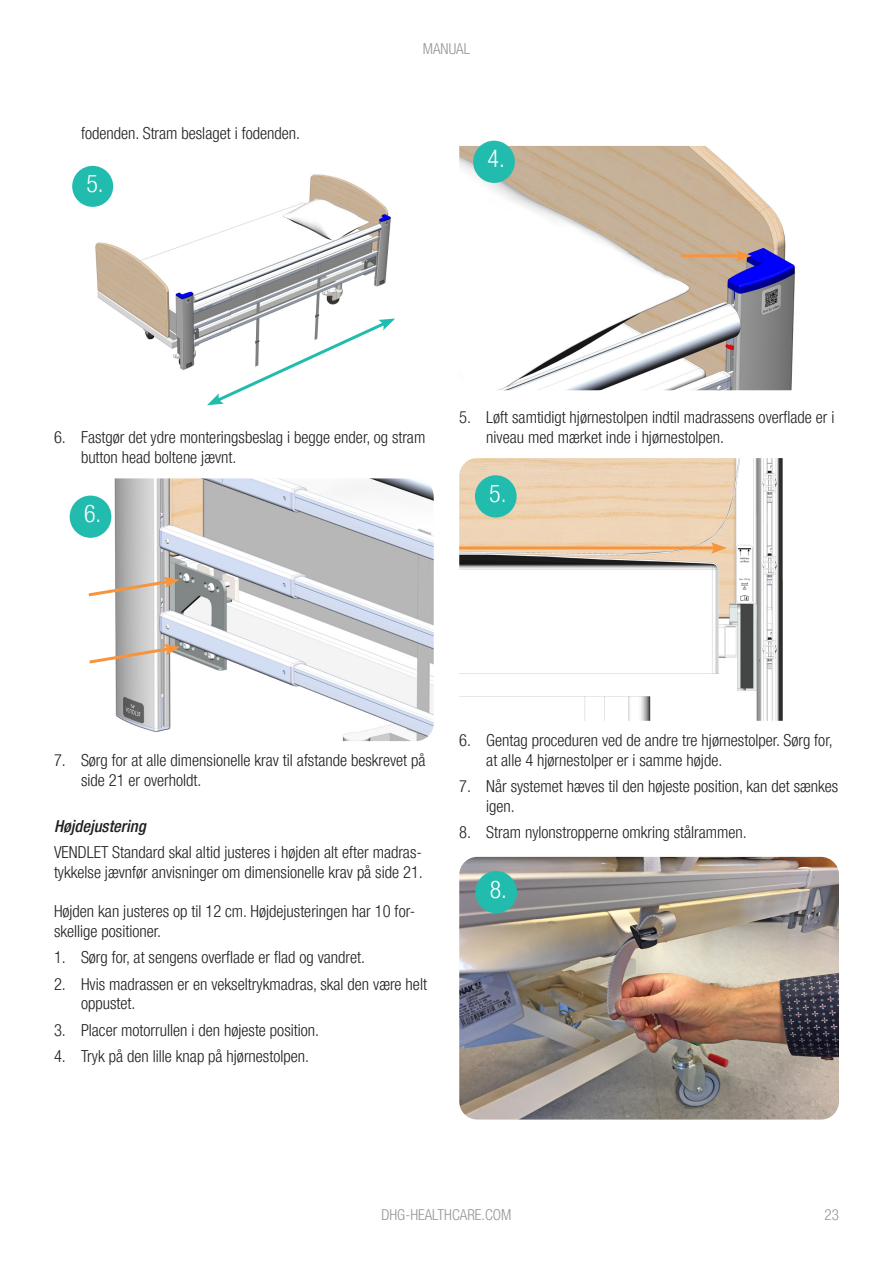
<style>
.page{position:relative;width:893px;height:1263px;background:#fff}
.page>*{position:absolute;margin:0;border:0;box-sizing:border-box;transform-origin:0 0}
.Brødtekst{font:300 condensed 24px "Helvetica Neue LT Pro";color:#fff}
.Overskrift_3{font:300 condensed 16.5px/19.8px "Helvetica Neue LT Pro";color:#231f20}
.Overskrift_3-2{font:italic 500 condensed 16.5px "Helvetica Neue LT Pro";color:#231f20}
.t1{font:300 condensed 15px "Helvetica Neue LT Pro";color:#939598}
</style>
<div class="page">
<img style="left:84px;top:166px;width:307px;height:240px">
<svg style="left:207px;top:318px;width:188px;height:87px"></svg>
<div style="left:72px;top:166px;width:41px;height:41px;background:#22bcae;border-radius:50%"></div>
<img style="left:69px;top:478px;width:365px;height:263px">
<div style="left:70px;top:496px;width:41px;height:42px;background:#22bcae;border-radius:50%"></div>
<svg style="left:85px;top:577px;width:95px;height:21px"></svg>
<svg style="left:86px;top:644px;width:94px;height:21px"></svg>
<img style="left:459px;top:146px;width:336px;height:244px">
<div style="left:473px;top:141px;width:42px;height:42px;background:#22bcae;border-radius:50%"></div>
<hr style="left:681px;top:254px;width:60px;height:3px;background:#f7943c">
<svg style="left:736px;top:250px;width:16px;height:12px"></svg>
<img style="left:459px;top:458px;width:324px;height:263px">
<div style="left:475px;top:475px;width:42px;height:42px;background:#22bcae;border-radius:50%"></div>
<hr style="left:459px;top:546px;width:257px;height:3px;background:#f7943c">
<svg style="left:711px;top:542px;width:16px;height:12px"></svg>
<img style="left:459px;top:857px;width:380px;height:262px">
<div style="left:475px;top:871px;width:42px;height:42px;background:#22bcae;border-radius:50%"></div>
<p class="Overskrift_3" style="left:81px;top:123px;width:221px">fodenden. Stram beslaget i fodenden.</p>
<p class="Brødtekst" style="left:86px;top:170px;width:19px">5.</p>
<p class="t1" style="left:423px;top:40px;width:49px">MANUAL</p>
<p class="Brødtekst" style="left:488px;top:144px;width:19px">4.</p>
<p class="Overskrift_3" style="left:81px;top:427px;width:346px;text-indent:-27px">6. Fastgør det ydre monteringsbeslag i begge ender, og stram button head boltene jævnt.</p>
<p class="Brødtekst" style="left:84px;top:500px;width:19px">6.</p>
<p class="Overskrift_3" style="left:486px;top:407px;width:350px;text-indent:-27px">5. Løft samtidigt hjørnestolpen indtil madrassens overflade er i niveau med mærket inde i hjørnestolpen.</p>
<p class="Brødtekst" style="left:489px;top:480px;width:19px">5.</p>
<p class="Overskrift_3" style="left:81px;top:750px;width:346px;text-indent:-27px">7. Sørg for at alle dimensionelle krav til afstande beskrevet på side 21 er overholdt.</p>
<p class="Overskrift_3-2" style="left:54px;top:816px;width:93px">Højdejustering</p>
<p class="Overskrift_3" style="left:54px;top:842px;width:370px">VENDLET Standard skal altid justeres i højden alt efter madras&shy;tykkelse jævnfør anvisninger om dimensionelle krav på side 21.</p>
<p class="Overskrift_3" style="left:54px;top:901px;width:363px">Højden kan justeres op til 12 cm. Højdejusteringen har 10 for&shy;skellige positioner.</p>
<p class="Overskrift_3" style="left:54px;top:947px;width:313px">1. Sørg for, at sengens overflade er flad og vandret.</p>
<p class="Overskrift_3" style="left:81px;top:974px;width:347px;text-indent:-27px">2. Hvis madrassen er en vekseltrykmadras, skal den være helt oppustet.</p>
<p class="Overskrift_3" style="left:54px;top:1020px;width:267px">3. Placer motorrullen i den højeste position.</p>
<p class="Overskrift_3" style="left:54px;top:1046px;width:257px">4. Tryk på den lille knap på hjørnestolpen.</p>
<p class="Overskrift_3" style="left:486px;top:730px;width:348px;text-indent:-27px">6. Gentag proceduren ved de andre tre hjørnestolper. Sørg for, at alle 4 hjørnestolper er i samme højde.</p>
<p class="Overskrift_3" style="left:486px;top:776px;width:354px;text-indent:-27px">7. Når systemet hæves til den højeste position, kan det sænkes igen.</p>
<p class="Overskrift_3" style="left:459px;top:822px;width:289px">8. Stram nylonstropperne omkring stålrammen.</p>
<p class="Brødtekst" style="left:490px;top:875px;width:19px">8.</p>
<p class="t1" style="left:381px;top:1205px;width:132px">DHG-HEALTHCARE.COM</p>
<p class="t1" style="left:825px;top:1205px;width:16px">23</p>
</div>
